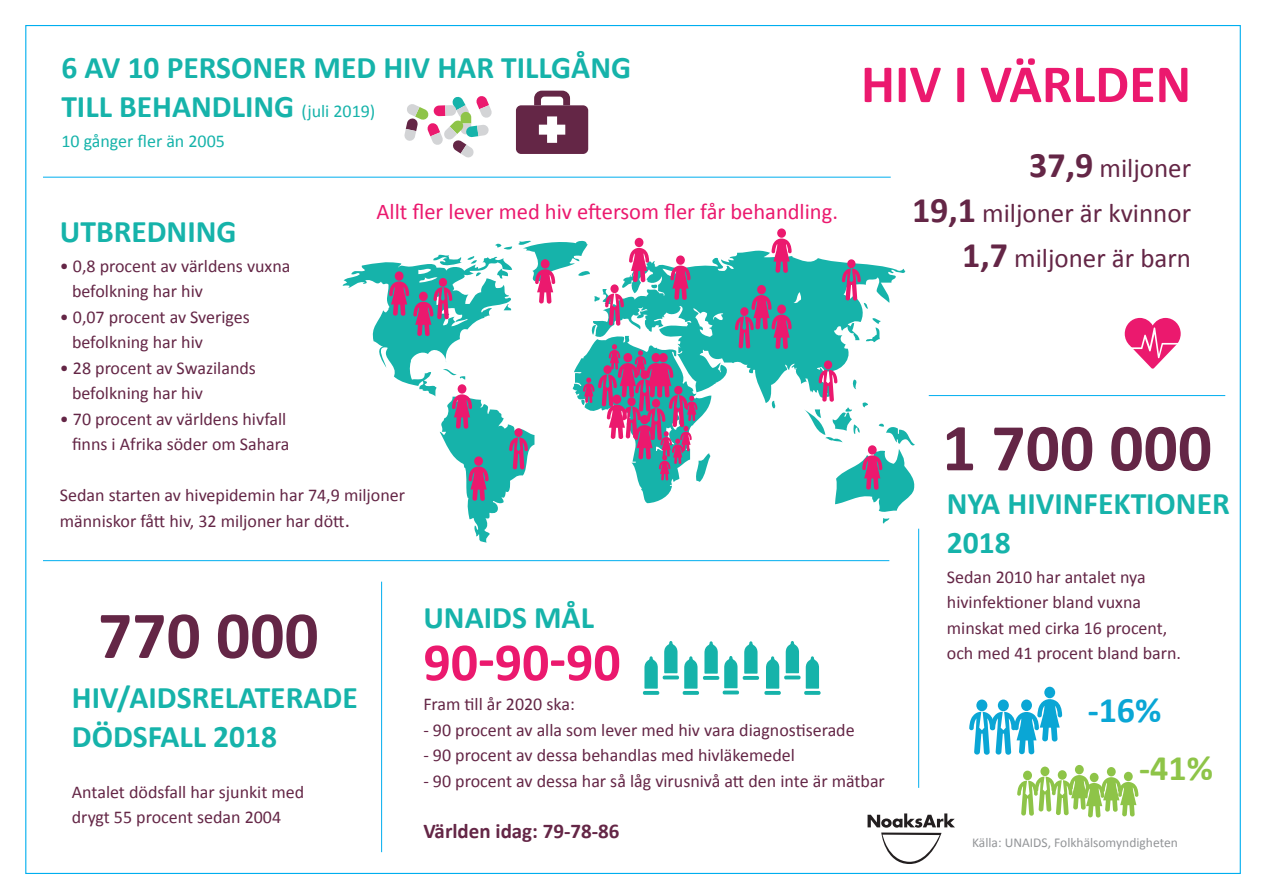
<style>
.page{position:relative;width:1263px;height:893px;background:#fff}
.page>*{position:absolute;margin:0;border:0;box-sizing:border-box;transform-origin:0 0}
.t1{font:700 67.5px "Calibri";color:#642646}
.t2{font:700 54px "Calibri";color:#eb196e}
.t3{font:700 36px "Calibri";color:#0aa6d5}
.t4{font:700 36px "Calibri";color:#8ec448}
.t5{font:700 31.5px/39px "Calibri";color:#16b3aa}
.t6{font:27px/45px "Calibri";color:#642646;text-align:right}
.t7{font:22.5px "Calibri";color:#eb196e}
.t8{font:700 21px "Calibri";color:#642646}
.t9{font:18px/25.5px "Calibri";color:#642646}
.t10{font:18px "Calibri";color:#16b3aa}
.t11{font:13.5px "Calibri";color:#939598}
.s1{font-weight:400;font-size:18px}
.s2{font-size:21px}
.s3{font-weight:700;font-size:36px}
</style>
<div class="page">
<svg style="left:711px;top:250px;width:194px;height:153px;fill:#16b3aa"></svg>
<svg style="left:866px;top:316px;width:15px;height:28px"></svg>
<svg style="left:770px;top:400px;width:7px;height:9px"></svg>
<div style="left:847px;top:259px;width:8px;height:9px;background:#eb196e;border-radius:50%"></div>
<svg style="left:842px;top:268px;width:26px;height:42px"></svg>
<div style="left:824px;top:360px;width:8px;height:9px;background:#eb196e;border-radius:50%"></div>
<div style="left:757px;top:285px;width:9px;height:9px;background:#eb196e;border-radius:50%"></div>
<svg style="left:735px;top:293px;width:57px;height:56px;background:#6b7491"></svg>
<div style="left:777px;top:305px;width:9px;height:9px;background:#eb196e;border-radius:50%"></div>
<svg style="left:771px;top:237px;width:21px;height:36px"></svg>
<div style="left:777px;top:228px;width:9px;height:10px;background:#eb196e;border-radius:50%"></div>
<svg style="left:804px;top:370px;width:111px;height:154px"></svg>
<div style="left:868px;top:445px;width:9px;height:10px;background:#eb196e;border-radius:50%"></div>
<svg style="left:343px;top:239px;width:368px;height:304px"></svg>
<div style="left:1044px;top:687px;width:11px;height:11px;background:#0aa6d5;border-radius:50%"></div>
<svg style="left:969px;top:697px;width:93px;height:58px"></svg>
<div style="left:1075px;top:765px;width:9px;height:9px;background:#8ec448;border-radius:50%"></div>
<div style="left:1107px;top:767px;width:9px;height:9px;background:#8ec448;border-radius:50%"></div>
<div style="left:1040px;top:767px;width:9px;height:9px;background:#8ec448;border-radius:50%"></div>
<div style="left:1058px;top:770px;width:9px;height:10px;background:#8ec448;border-radius:50%"></div>
<svg style="left:1023px;top:771px;width:9px;height:9px"></svg>
<svg style="left:1017px;top:773px;width:121px;height:44px"></svg>
<svg style="left:1125px;top:318px;width:56px;height:51px"></svg>
<svg style="left:534px;top:91px;width:36px;height:14px"></svg>
<div style="left:516px;top:105px;width:72px;height:49px;background:#642646;border-radius:5px"></div>
<svg style="left:539px;top:116px;width:26px;height:27px"></svg>
<hr style="left:43px;top:177px;width:848px;height:1px;background:#00aeef">
<hr style="left:43px;top:560px;width:846px;height:1px;background:#00aeef">
<hr style="left:929px;top:395px;width:296px;height:1px;background:#00aeef">
<hr style="left:381px;top:582px;width:1px;height:270px;background:#00aeef">
<hr style="left:918px;top:529px;width:1px;height:259px;background:#00aeef">
<svg style="left:404px;top:96px;width:88px;height:62px"></svg>
<svg style="left:867px;top:813px;width:88px;height:51px"></svg>
<svg style="left:643px;top:641px;width:178px;height:54px"></svg>
<h3 class="t5" style="left:61px;top:48px;width:571px">6 AV 10 PERSONER MED HIV HAR TILLGÅNG<br>TILL BEHANDLING <span class="s1">(juli 2019)</span></h3>
<p class="t10" style="left:61px;top:130px;width:165px">10 gånger fler än 2005</p>
<h2 class="t2" style="left:861px;top:56px;width:332px">HIV I VÄRLDEN</h2>
<p class="t7" style="left:376px;top:197px;width:463px">Allt fler lever med hiv eftersom fler får behandling.</p>
<h3 class="t5" style="left:60px;top:211px;width:178px">UTBREDNING</h3>
<p class="t9" style="left:72px;top:253px;width:220px;text-indent:-12px">• 0,8 procent av världens vuxna befolkning har hiv</p>
<p class="t9" style="left:72px;top:304px;width:179px;text-indent:-12px">• 0,07 procent av Sveriges befolkning har hiv</p>
<p class="t9" style="left:72px;top:355px;width:185px;text-indent:-12px">• 28 procent av Swazilands befolkning har hiv</p>
<p class="t9" style="left:60px;top:406px;width:231px;text-align:right">• 70 procent av världens hivfall finns i Afrika söder om Sahara</p>
<p class="t9" style="left:60px;top:482px;width:347px">Sedan starten av hivepidemin har 74,9 miljoner människor fått hiv, 32 miljoner har dött<span class="s2">.</span></p>
<h1 class="t1" style="left:98px;top:600px;width:222px">770 000</h1>
<h3 class="t5" style="left:72px;top:678px;width:287px">HIV/AIDSRELATERADE<br>DÖDSFALL 2018</h3>
<p class="t9" style="left:72px;top:779px;width:234px">Antalet dödsfall har sjunkit med drygt 55 procent sedan 2004</p>
<h3 class="t5" style="left:423px;top:597px;width:172px">UNAIDS MÅL</h3>
<h2 class="t2" style="left:423px;top:628px;width:199px">90-90-90</h2>
<p class="t9" style="left:423px;top:691px;width:153px">Fram till år 2020 ska:</p>
<p class="t9" style="left:423px;top:717px;width:433px">- 90 procent av alla som lever med hiv vara diagnostiserade</p>
<p class="t9" style="left:423px;top:742px;width:373px">- 90 procent av dessa behandlas med hivläkemedel</p>
<p class="t9" style="left:423px;top:768px;width:463px">- 90 procent av dessa har så låg virusnivå att den inte är mätbar</p>
<p class="t8" style="left:423px;top:820px;width:198px">Världen idag: 79-78-86</p>
<h3 class="t6" style="left:912px;top:146px;width:281px"><span class="s3">37,9</span> miljoner<br><span class="s3">19,1</span> miljoner är kvinnor<br><span class="s3">1,7</span> miljoner är barn</h3>
<h1 class="t1" style="left:942px;top:413px;width:272px">1 700 000</h1>
<h3 class="t5" style="left:947px;top:483px;width:284px">NYA HIVINFEKTIONER<br>2018</h3>
<p class="t9" style="left:947px;top:565px;width:236px">Sedan 2010 har antalet nya hivinfektioner bland vuxna minskat med cirka 16 procent, och med 41 procent bland barn.</p>
<h3 class="t3" style="left:1088px;top:691px;width:75px">-16%</h3>
<h3 class="t4" style="left:1139px;top:749px;width:75px">-41%</h3>
<p class="t11" style="left:972px;top:834px;width:207px">Källa: UNAIDS, Folkhälsomyndigheten</p>
</div>
